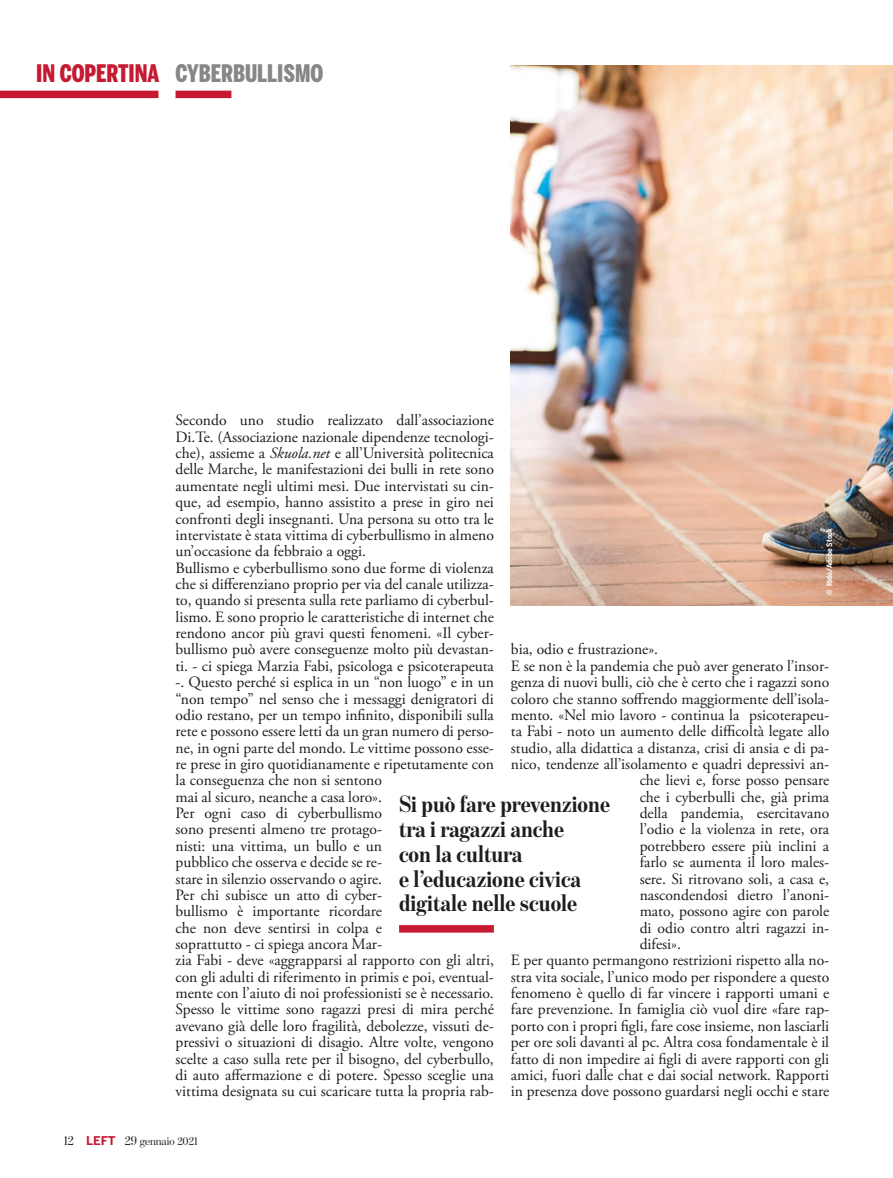
<style>
.page{position:relative;width:893px;height:1178px;background:#fff}
.page>*{position:absolute;margin:0;border:0;box-sizing:border-box;transform-origin:0 0}
.t1{font:700 24px/24.8px "Benton Mod Disp Cond";color:#1d1d1b}
.t2{font:900 24px "Benton Sans Comp";color:#878787}
.t3{font:15.75px/16.4px "Adobe Garamond Pro";color:#1d1d1b}
.t4{font:12px "Benton Mod Disp";color:#1d1d1b}
.t5{font:700 7.5px "Benton Sans Cond";color:#fff}
.s1{color:#c61932}
.s2{font-style:italic}
.s3{font-size:13.5px}
.s4{font-family:"Benton Sans";font-weight:700;color:#c61932}
</style>
<div class="page">
<img style="left:511px;top:65px;width:382px;height:540px">
<div style="left:399px;top:925px;width:95px;height:7px;background:#c61932"></div>
<div style="left:176px;top:91px;width:55px;height:7px;background:#c61932"></div>
<div style="left:0;top:91px;width:159px;height:7px;background:#c61932"></div>
<h1 class="t2" style="left:36px;top:59px;width:289px"><span class="s1">IN COPERTINA</span> CYBERBULLISMO</h1>
<p class="t3" style="left:176px;top:413px;width:320px">Secondo uno studio realizzato dall’associazione Di.Te. (Associazione nazionale dipendenze tecnologi&shy;che), assieme a <span class="s2">Skuola.net</span> e all’Università politecnica delle Marche, le manifestazioni dei bulli in rete sono aumentate negli ultimi mesi. Due intervistati su cin&shy;que, ad esempio, hanno assistito a prese in giro nei confronti degli insegnanti. Una persona su otto tra le intervistate è stata vittima di cyberbullismo in almeno un’occasione da febbraio a oggi.<br>Bullismo e cyberbullismo sono due forme di violenza che si differenziano proprio per via del canale utilizza&shy;to, quando si presenta sulla rete parliamo di cyberbul&shy;lismo. E sono proprio le caratteristiche di internet che rendono ancor più gravi questi fenomeni. «Il cyber&shy;bullismo può avere conseguenze molto più devastan&shy;ti. - ci spiega Marzia Fabi, psicologa e psicoterapeuta -. Questo perché si esplica in un “non luogo” e in un “non tempo” nel senso che i messaggi denigratori di odio restano, per un tempo infinito, disponibili sulla rete e possono essere letti da un gran numero di perso&shy;ne, in ogni parte del mondo. Le vittime possono esse&shy;re prese in giro quotidianamente e ripetutamente con la conseguenza che non si sentono<br>mai al sicuro, neanche a casa loro».<br>Per ogni caso di cyberbullismo<br>sono presenti almeno tre protago-<br>nisti: una vittima, un bullo e un<br>pubblico che osserva e decide se re-<br>stare in silenzio osservando o agire.<br>Per chi subisce un atto di cyber-<br>bullismo è importante ricordare<br>che non deve sentirsi in colpa e<br>soprattutto - ci spiega ancora Mar-<br>zia Fabi - deve «aggrapparsi al rapporto con gli altri, con gli adulti di riferimento in primis e poi, eventual&shy;mente con l’aiuto di noi professionisti se è necessario.<br>Spesso le vittime sono ragazzi presi di mira perché avevano già delle loro fragilità, debolezze, vissuti de&shy;pressivi o situazioni di disagio. Altre volte, vengono scelte a caso sulla rete per il bisogno, del cyberbullo, di auto affermazione e di potere. Spesso sceglie una vittima designata su cui scaricare tutta la propria rab-</p>
<p class="t5" style="left:825px;top:595px;width:68px;rotate:-90deg">© Rido/Adobe Stock</p>
<p class="t3" style="left:511px;top:642px;width:149px">bia, odio e frustrazione».</p>
<p class="t3" style="left:511px;top:658px;width:320px">E se non è la pandemia che può aver generato l’insor-</p>
<p class="t3" style="left:511px;top:674px;width:320px">genza di nuovi bulli, ciò che è certo che i ragazzi sono</p>
<p class="t3" style="left:511px;top:691px;width:320px">coloro che stanno soffrendo maggiormente dell’isola-</p>
<p class="t3" style="left:511px;top:707px;width:320px">mento. «Nel mio lavoro - continua la psicoterapeu-</p>
<p class="t3" style="left:511px;top:724px;width:320px">ta Fabi - noto un aumento delle difficoltà legate allo</p>
<p class="t3" style="left:511px;top:740px;width:320px">studio, alla didattica a distanza, crisi di ansia e di pa-</p>
<p class="t3" style="left:511px;top:756px;width:320px">nico, tendenze all’isolamento e quadri depressivi an-</p>
<p class="t3" style="left:640px;top:773px;width:191px">che lievi e, forse posso pensare</p>
<p class="t3" style="left:640px;top:789px;width:191px">che i cyberbulli che, già prima</p>
<p class="t3" style="left:640px;top:805px;width:191px">della pandemia, esercitavano</p>
<p class="t3" style="left:640px;top:822px;width:191px">l’odio e la violenza in rete, ora</p>
<p class="t3" style="left:640px;top:838px;width:191px">potrebbero essere più inclini a</p>
<p class="t3" style="left:640px;top:854px;width:191px">farlo se aumenta il loro males-</p>
<p class="t3" style="left:640px;top:871px;width:191px">sere. Si ritrovano soli, a casa e,</p>
<p class="t3" style="left:640px;top:887px;width:191px">nascondendosi dietro l’anoni-</p>
<p class="t3" style="left:640px;top:903px;width:191px">mato, possono agire con parole</p>
<p class="t3" style="left:640px;top:920px;width:191px">di odio contro altri ragazzi in-</p>
<p class="t3" style="left:640px;top:936px;width:43px">difesi».</p>
<p class="t3" style="left:511px;top:953px;width:320px">E per quanto permangono restrizioni rispetto alla no-</p>
<p class="t3" style="left:511px;top:969px;width:320px">stra vita sociale, l’unico modo per rispondere a questo</p>
<p class="t3" style="left:511px;top:985px;width:320px">fenomeno è quello di far vincere i rapporti umani e</p>
<p class="t3" style="left:511px;top:1002px;width:320px">fare prevenzione. In famiglia ciò vuol dire «fare rap-</p>
<p class="t3" style="left:511px;top:1018px;width:320px">porto con i propri figli, fare cose insieme, non lasciarli</p>
<p class="t3" style="left:511px;top:1034px;width:320px">per ore soli davanti al pc. Altra cosa fondamentale è il</p>
<p class="t3" style="left:511px;top:1051px;width:320px">fatto di non impedire ai figli di avere rapporti con gli</p>
<p class="t3" style="left:511px;top:1067px;width:320px">amici, fuori dalle chat e dai social network. Rapporti</p>
<p class="t3" style="left:511px;top:1083px;width:320px">in presenza dove possono guardarsi negli occhi e stare</p>
<h1 class="t1" style="left:399px;top:792px;width:212px">Si può fare prevenzione tra i ragazzi anche<br>con la cultura<br>e l’educazione civica digitale nelle scuole</h1>
<p class="t4" style="left:64px;top:1134px;width:135px"><span class="s3">12</span> <span class="s4">LEFT</span> <span class="s3">29</span> gennaio 2021</p>
</div>
